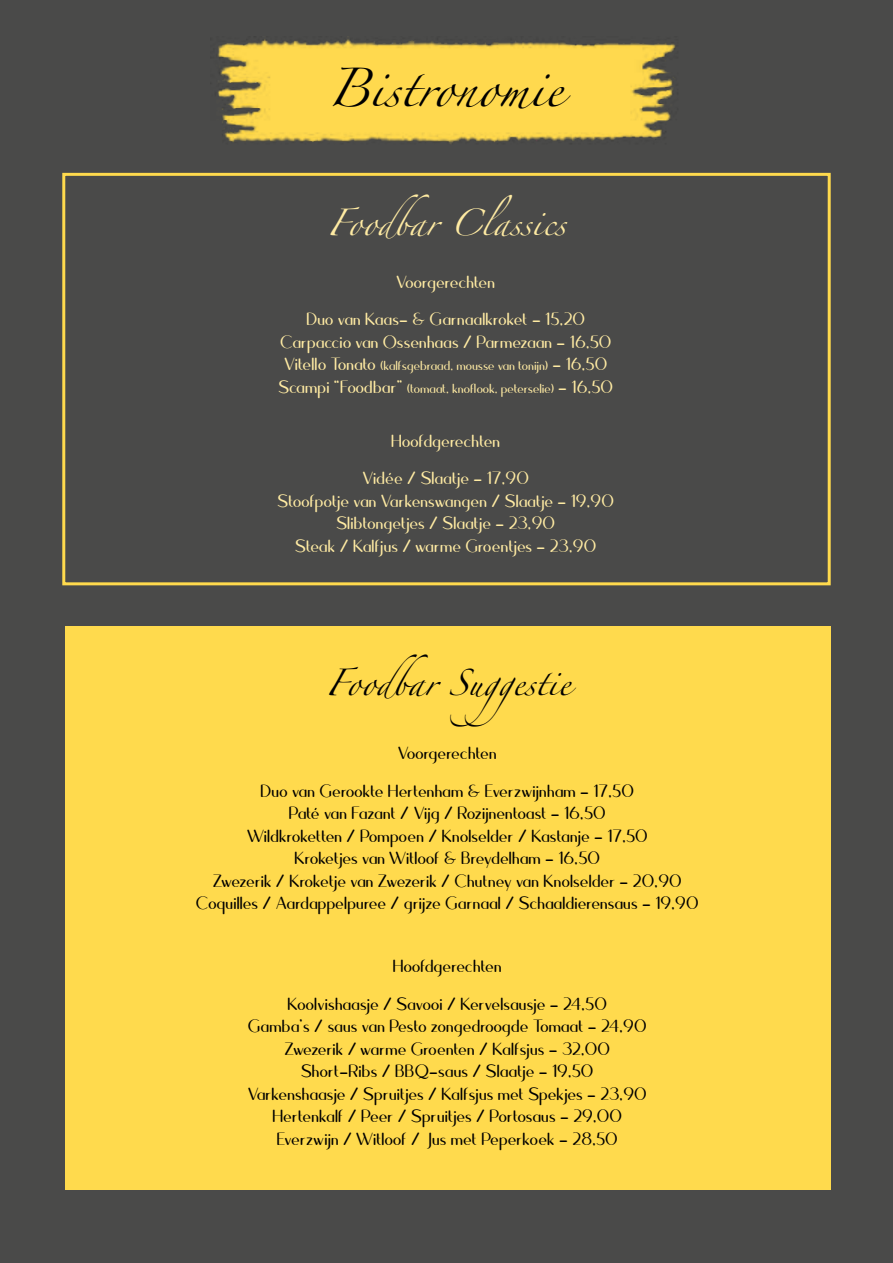
<style>
.page{position:relative;width:893px;height:1263px;background:#4a4a49}
.page>*{position:absolute;margin:0;border:0;box-sizing:border-box;transform-origin:0 0}
.t1{font:34.5px "Zapfino";color:#000}
.t2{font:24px/22.5px "Quesha";color:#000;text-align:center}
.t3{font:24px/37.5px "Quesha";color:#ffeba3;text-align:center}
.t4{font:24px "Zapfino";color:#000}
.t5{font:24px "Zapfino";color:#ffeba3}
.t6{font:18px/22.5px "Quesha";color:#ffeba3;text-align:center}
.s1{font-size:24px}
</style>
<div class="page">
<div style="left:62px;top:173px;width:769px;height:412px;border:3px solid #ffda4d"></div>
<div style="left:65px;top:626px;width:766px;height:564px;background:#ffda4d"></div>
<img style="left:218px;top:39px;width:457px;height:105px">
<h1 class="t1" style="left:327px;top:74px;width:237px">Bistronomie</h1>
<p class="t5" style="left:327px;top:213px;width:241px">Foodbar Classics</p>
<p class="t3" style="left:307px;top:263px;width:280px">Voorgerechten<br>Duo van Kaas- &amp; Garnaalkroket - 15,20</p>
<p class="t3" style="left:281px;top:323px;width:333px">Carpaccio van Ossenhaas / Parmezaan - 16,50</p>
<p class="t6" style="left:279px;top:355px;width:336px"><span class="s1">Vitello Tonato</span> (kalfsgebraad, mousse van tonijn) <span class="s1">- 16,50<br>Scampi “Foodbar”</span> (tomaat, knoflook, peterselie) <span class="s1">- 16,50</span></p>
<p class="t3" style="left:363px;top:422px;width:168px">Hoofdgerechten<br>Vidée / Slaatje - 17,90</p>
<p class="t3" style="left:278px;top:490px;width:338px;line-height:22.5px">Stoofpotje van Varkenswangen / Slaatje - 19,90<br>Slibtongetjes / Slaatje - 23,90<br>Steak / Kalfjus / warme Groentjes - 23,90</p>
<p class="t4" style="left:325px;top:672px;width:246px">Foodbar Suggestie</p>
<p class="t2" style="left:261px;top:735px;width:375px;line-height:37.5px">Voorgerechten<br>Duo van Gerookte Hertenham &amp; Everzwijnham - 17,50</p>
<p class="t2" style="left:197px;top:802px;width:504px">Paté van Fazant / Vijg / Rozijnentoast - 16,50<br>Wildkroketten / Pompoen / Knolselder / Kastanje - 17,50<br>Kroketjes van Witloof &amp; Breydelham - 16,50<br>Zwezerik / Kroketje van Zwezerik / Chutney van Knolselder - 20,90<br>Coquilles / Aardappelpuree / grijze Garnaal / Schaaldierensaus - 19,90</p>
<p class="t2" style="left:288px;top:948px;width:321px;line-height:37.5px">Hoofdgerechten<br>Koolvishaasje / Savooi / Kervelsausje - 24,50</p>
<p class="t2" style="left:248px;top:1015px;width:401px">Gamba’s / saus van Pesto zongedroogde Tomaat - 24,90<br>Zwezerik / warme Groenten / Kalfsjus - 32,00<br>Short-Ribs / BBQ-saus / Slaatje - 19,50<br>Varkenshaasje / Spruitjes / Kalfsjus met Spekjes - 23,90<br>Hertenkalf / Peer / Spruitjes / Portosaus - 29,00<br>Everzwijn / Witloof / Jus met Peperkoek - 28,50</p>
</div>
